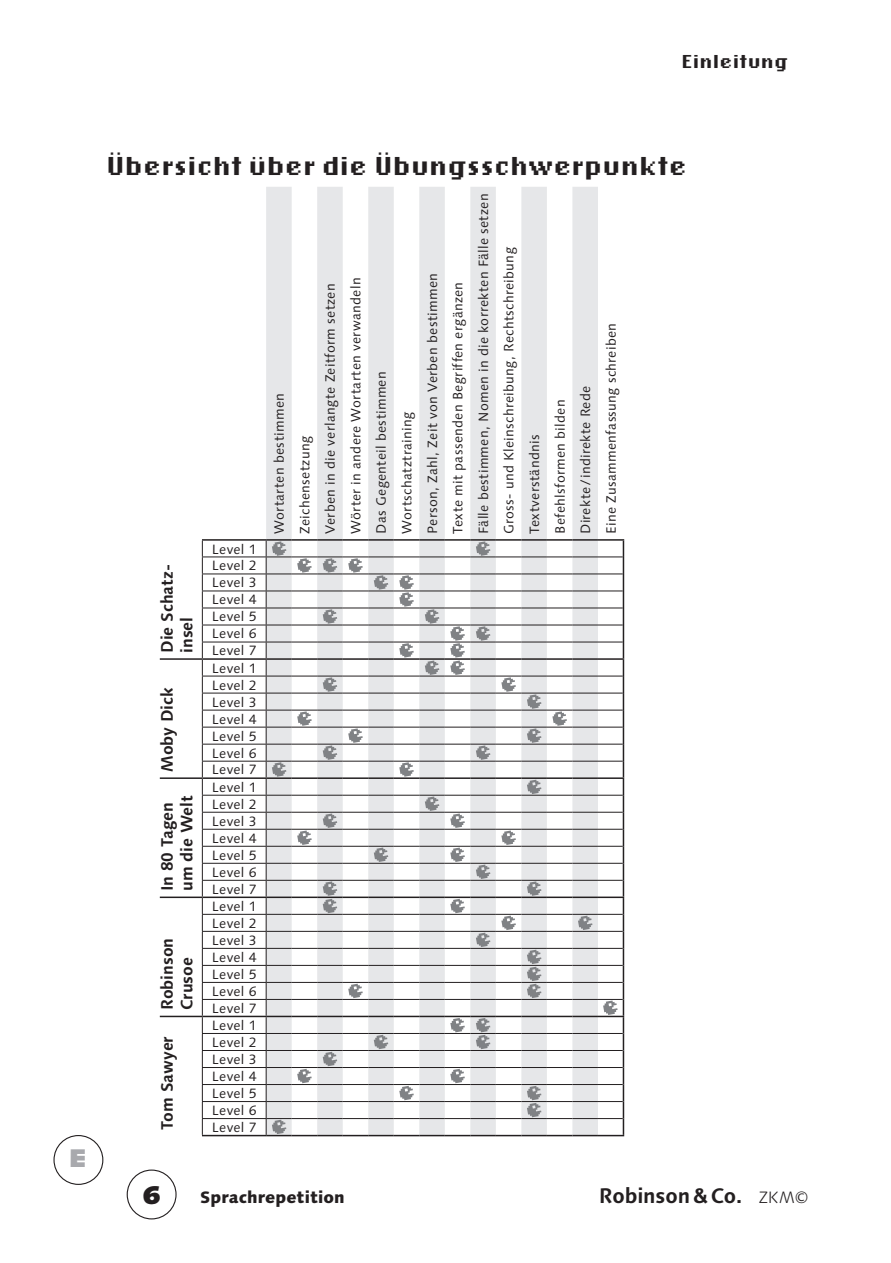
<style>
.page{position:relative;width:891px;height:1263px;background:#fff}
.page>*{position:absolute;margin:0;border:0;box-sizing:border-box;transform-origin:0 0}
.t1{font:700 27px "Lo Res Twelve";letter-spacing:.01em;color:#231f20}
.t2{font:900 25.5px "Linotype Syntax";color:#a8a9ad}
.t3{font:900 25.5px "Linotype Syntax";color:#231f20}
.t4{font:700 21px "Linotype Syntax";letter-spacing:-.005em;color:#231f20}
.t5{font:700 19.5px "Lo Res Twelve";letter-spacing:.01em;color:#231f20}
.t6{font:700 16.5px/19.5px "Linotype Syntax";color:#231f20}
.t7{font:800 16.5px "Linotype Syntax";color:#231f20}
.t8{font:13.5px/17px "Linotype Syntax";letter-spacing:.02em;color:#231f20;text-align:justify}
.s1{font-weight:300;font-size:16.5px}
</style>
<div class="page">
<div style="left:53px;top:1134px;width:50px;height:50px;border:1px solid #231f20;border-radius:50%"></div>
<div style="left:127px;top:1169px;width:50px;height:50px;border:1px solid #231f20;border-radius:50%"></div>
<hr style="left:202px;top:556px;width:64px;height:1px;background:#231f20">
<hr style="left:202px;top:573px;width:64px;height:1px;background:#231f20">
<hr style="left:202px;top:590px;width:64px;height:1px;background:#231f20">
<hr style="left:202px;top:607px;width:64px;height:1px;background:#231f20">
<hr style="left:202px;top:624px;width:64px;height:1px;background:#231f20">
<hr style="left:202px;top:641px;width:64px;height:1px;background:#231f20">
<hr style="left:202px;top:675px;width:64px;height:1px;background:#231f20">
<hr style="left:202px;top:692px;width:64px;height:1px;background:#231f20">
<hr style="left:202px;top:709px;width:64px;height:1px;background:#231f20">
<hr style="left:202px;top:726px;width:64px;height:1px;background:#231f20">
<hr style="left:202px;top:743px;width:64px;height:1px;background:#231f20">
<hr style="left:202px;top:760px;width:64px;height:1px;background:#231f20">
<hr style="left:202px;top:794px;width:64px;height:1px;background:#231f20">
<hr style="left:202px;top:811px;width:64px;height:1px;background:#231f20">
<hr style="left:202px;top:828px;width:64px;height:1px;background:#231f20">
<hr style="left:202px;top:845px;width:64px;height:1px;background:#231f20">
<hr style="left:202px;top:862px;width:64px;height:1px;background:#231f20">
<hr style="left:202px;top:879px;width:64px;height:1px;background:#231f20">
<hr style="left:202px;top:913px;width:64px;height:1px;background:#231f20">
<hr style="left:202px;top:930px;width:64px;height:1px;background:#231f20">
<hr style="left:202px;top:947px;width:64px;height:1px;background:#231f20">
<hr style="left:202px;top:964px;width:64px;height:1px;background:#231f20">
<hr style="left:202px;top:981px;width:64px;height:1px;background:#231f20">
<hr style="left:202px;top:998px;width:64px;height:1px;background:#231f20">
<hr style="left:202px;top:1032px;width:64px;height:1px;background:#231f20">
<hr style="left:202px;top:1049px;width:64px;height:1px;background:#231f20">
<hr style="left:202px;top:1066px;width:64px;height:1px;background:#231f20">
<hr style="left:202px;top:1083px;width:64px;height:1px;background:#231f20">
<hr style="left:202px;top:1100px;width:64px;height:1px;background:#231f20">
<hr style="left:202px;top:1117px;width:64px;height:1px;background:#231f20">
<svg style="left:202px;top:540px;width:1px;height:594px"></svg>
<hr style="left:202px;top:539px;width:64px;height:1px;background:#231f20">
<hr style="left:160px;top:658px;width:42px;height:1px;background:#231f20">
<hr style="left:202px;top:658px;width:64px;height:1px;background:#231f20">
<hr style="left:160px;top:777px;width:42px;height:1px;background:#231f20">
<hr style="left:202px;top:777px;width:64px;height:1px;background:#231f20">
<hr style="left:160px;top:896px;width:42px;height:1px;background:#231f20">
<hr style="left:202px;top:896px;width:64px;height:1px;background:#231f20">
<hr style="left:160px;top:1015px;width:42px;height:2px;background:#231f20">
<hr style="left:202px;top:1015px;width:64px;height:2px;background:#231f20">
<hr style="left:202px;top:1134px;width:64px;height:2px;background:#231f20">
<hr style="left:266px;top:1134px;width:26px;height:2px;background:#231f20">
<hr style="left:292px;top:1134px;width:25px;height:2px;background:#231f20">
<hr style="left:317px;top:1134px;width:26px;height:2px;background:#231f20">
<hr style="left:343px;top:1134px;width:25px;height:2px;background:#231f20">
<hr style="left:368px;top:1134px;width:26px;height:2px;background:#231f20">
<hr style="left:394px;top:1134px;width:25px;height:2px;background:#231f20">
<hr style="left:419px;top:1134px;width:26px;height:2px;background:#231f20">
<hr style="left:445px;top:1134px;width:25px;height:2px;background:#231f20">
<hr style="left:470px;top:1134px;width:26px;height:2px;background:#231f20">
<hr style="left:496px;top:1134px;width:25px;height:2px;background:#231f20">
<hr style="left:521px;top:1134px;width:26px;height:2px;background:#231f20">
<hr style="left:547px;top:1134px;width:25px;height:2px;background:#231f20">
<hr style="left:572px;top:1134px;width:26px;height:2px;background:#231f20">
<hr style="left:598px;top:1134px;width:26px;height:2px;background:#231f20">
<svg style="left:266px;top:187px;width:358px;height:948px"></svg>
<h3 class="t5" style="left:681px;top:48px;width:107px">Einleitung</h3>
<h2 class="t2" style="left:69px;top:1141px;width:20px">E</h2>
<h1 class="t1" style="left:107px;top:148px;width:581px">Übersicht über die Übungsschwerpunkte</h1>
<p class="t6" style="left:157px;top:653px;width:91px;rotate:-90deg">Die Schatz&shy;insel</p>
<p class="t6" style="left:157px;top:772px;width:86px;rotate:-90deg">Moby Dick</p>
<p class="t6" style="left:157px;top:891px;width:98px;rotate:-90deg">In 80 Tagen um die Welt</p>
<p class="t6" style="left:157px;top:1010px;width:74px;rotate:-90deg">Robinson<br>Crusoe</p>
<p class="t6" style="left:157px;top:1129px;width:95px;rotate:-90deg">Tom Sawyer</p>
<p class="t8" style="left:212px;top:540px;width:46px">Level 1<br>Level 2<br>Level 3<br>Level 4<br>Level 5<br>Level 6<br>Level 7</p>
<p class="t8" style="left:212px;top:659px;width:46px">Level 1<br>Level 2<br>Level 3<br>Level 4<br>Level 5<br>Level 6<br>Level 7</p>
<p class="t8" style="left:212px;top:778px;width:46px">Level 1<br>Level 2<br>Level 3<br>Level 4<br>Level 5<br>Level 6<br>Level 7</p>
<p class="t8" style="left:212px;top:897px;width:46px">Level 1<br>Level 2<br>Level 3<br>Level 4<br>Level 5<br>Level 6<br>Level 7</p>
<p class="t8" style="left:212px;top:1016px;width:46px">Level 1<br>Level 2<br>Level 3<br>Level 4<br>Level 5<br>Level 6<br>Level 7</p>
<p class="t8" style="left:267px;top:534px;width:342px;line-height:25.5px;text-align:left;rotate:-90deg">Wortarten bestimmen<br>Zeichensetzung<br>Verben in die verlangte Zeitform setzen<br>Wörter in andere Wortarten verwandeln<br>Das Gegenteil bestimmen<br>Wortschatztraining<br>Person, Zahl, Zeit von Verben bestimmen<br>Texte mit passenden Begriffen ergänzen<br>Fälle bestimmen, Nomen in die korrekten Fälle setzen<br>Gross- und Kleinschreibung, Rechtschreibung<br>Textverständnis<br>Befehlsformen bilden<br>Direkte /indirekte Rede<br>Eine Zusammenfassung schreiben</p>
<h2 class="t3" style="left:143px;top:1177px;width:19px">6</h2>
<p class="t7" style="left:200px;top:1186px;width:146px">Sprachrepetition</p>
<h3 class="t4" style="left:598px;top:1181px;width:211px">Robinson &amp; Co. <span class="s1">ZKM©</span></h3>
</div>
